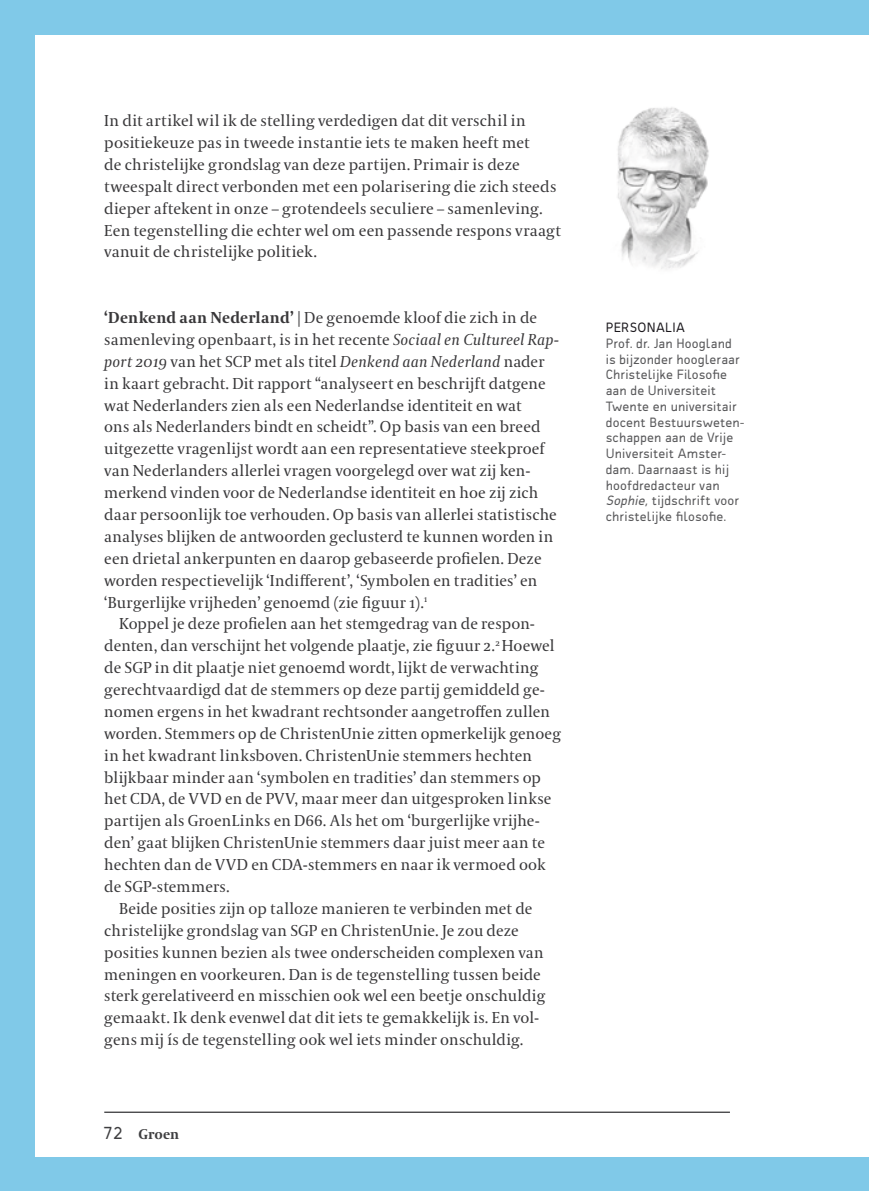
<style>
.page{position:relative;width:869px;height:1191px;background:#fff}
.page>*{position:absolute;margin:0;border:0;box-sizing:border-box;transform-origin:0 0}
.t1{font:15.75px/21.9px "Coranto 2";letter-spacing:.005em;color:#39383a}
.t2{font:italic 15.75px "Coranto 2";letter-spacing:.01em;color:#39383a}
.t3{font:700 14px "Coranto 2";color:#3e3e40}
.t4{font:13.12px/15.8px "bosun 03";letter-spacing:.005em;color:#58585a}
.t5{font:13.12px "bosun 03";letter-spacing:.025em;color:#1a171c}
.s1{font-weight:700}
.s2{font-style:italic}
.s3{font-style:normal}
.s4{font-family:"bosun 03";font-weight:400;font-size:17.5px}
</style>
<div class="page">
<div style="left:0;top:0;width:868px;height:1191px;background:#80c9e8"></div>
<div style="left:35px;top:35px;width:833px;height:1121px;background:#fff"></div>
<hr style="left:104px;top:1111px;width:625px;height:1px;background:#3e3e40">
<img style="left:617px;top:107px;width:92px;height:162px">
<p class="t1" style="left:104px;top:110px;width:458px">In dit artikel wil ik de stelling verdedigen dat dit verschil in positiekeuze pas in tweede instantie iets te maken heeft met<br>de christelijke grondslag van deze partijen. Primair is deze tweespalt direct verbonden met een polarisering die zich steeds dieper aftekent in onze – grotendeels seculiere – samenleving.<br>Een tegenstelling die echter wel om een passende respons vraagt vanuit de christelijke politiek.</p>
<p class="t1" style="left:104px;top:307px;width:434px"><span class="s1">‘Denkend aan Nederland’</span> | De genoemde kloof die zich in de</p>
<p class="t1" style="left:104px;top:329px;width:456px">samenleving openbaart, is in het recente <span class="s2">Sociaal en Cultureel Rap-</span></p>
<p class="t2" style="left:104px;top:352px;width:441px">port 2019 <span class="s3">van het SCP met als titel</span> Denkend aan Nederland <span class="s3">nader</span></p>
<p class="t1" style="left:104px;top:373px;width:443px">in kaart gebracht. Dit rapport “analyseert en beschrijft datgene</p>
<p class="t1" style="left:104px;top:395px;width:418px">wat Nederlanders zien als een Nederlandse identiteit en wat</p>
<p class="t1" style="left:104px;top:417px;width:437px">ons als Nederlanders bindt en scheidt”. Op basis van een breed</p>
<p class="t1" style="left:104px;top:438px;width:442px">uitgezette vragenlijst wordt aan een representatieve steekproef</p>
<p class="t1" style="left:104px;top:460px;width:427px">van Nederlanders allerlei vragen voorgelegd over wat zij ken-</p>
<p class="t1" style="left:104px;top:482px;width:435px">merkend vinden voor de Nederlandse identiteit en hoe zij zich</p>
<p class="t1" style="left:104px;top:504px;width:454px">daar persoonlijk toe verhouden. Op basis van allerlei statistische</p>
<p class="t1" style="left:104px;top:526px;width:450px">analyses blijken de antwoorden geclusterd te kunnen worden in</p>
<p class="t1" style="left:104px;top:548px;width:439px">een drietal ankerpunten en daarop gebaseerde profielen. Deze</p>
<p class="t1" style="left:104px;top:570px;width:434px">worden respectievelijk ‘Indifferent’, ‘Symbolen en tradities’ en</p>
<p class="t1" style="left:104px;top:592px;width:324px">‘Burgerlijke vrijheden’ genoemd (zie figuur 1).<sup>1</sup></p>
<p class="t1" style="left:119px;top:613px;width:417px">Koppel je deze profielen aan het stemgedrag van de respon-</p>
<p class="t1" style="left:104px;top:635px;width:451px">denten, dan verschijnt het volgende plaatje, zie figuur 2.<sup>2</sup> Hoewel</p>
<p class="t1" style="left:104px;top:657px;width:435px">de SGP in dit plaatje niet genoemd wordt, lijkt de verwachting</p>
<p class="t1" style="left:104px;top:679px;width:442px">gerechtvaardigd dat de stemmers op deze partij gemiddeld ge-</p>
<p class="t1" style="left:104px;top:701px;width:447px">nomen ergens in het kwadrant rechtsonder aangetroffen zullen</p>
<p class="t1" style="left:104px;top:723px;width:458px">worden. Stemmers op de ChristenUnie zitten opmerkelijk genoeg</p>
<p class="t1" style="left:104px;top:745px;width:429px">in het kwadrant linksboven. ChristenUnie stemmers hechten</p>
<p class="t1" style="left:104px;top:767px;width:438px">blijkbaar minder aan ‘symbolen en tradities’ dan stemmers op</p>
<p class="t1" style="left:104px;top:788px;width:448px">het CDA, de VVD en de PVV, maar meer dan uitgesproken linkse</p>
<p class="t1" style="left:104px;top:810px;width:437px">partijen als GroenLinks en D66. Als het om ‘burgerlijke vrijhe-</p>
<p class="t1" style="left:104px;top:832px;width:442px">den’ gaat blijken ChristenUnie stemmers daar juist meer aan te</p>
<p class="t1" style="left:104px;top:854px;width:442px">hechten dan de VVD en CDA-stemmers en naar ik vermoed ook</p>
<p class="t1" style="left:104px;top:876px;width:127px">de SGP-stemmers.</p>
<p class="t1" style="left:119px;top:898px;width:414px">Beide posities zijn op talloze manieren te verbinden met de</p>
<p class="t1" style="left:104px;top:920px;width:416px">christelijke grondslag van SGP en ChristenUnie. Je zou deze</p>
<p class="t1" style="left:104px;top:942px;width:441px">posities kunnen bezien als twee onderscheiden complexen van</p>
<p class="t1" style="left:104px;top:963px;width:438px">meningen en voorkeuren. Dan is de tegenstelling tussen beide</p>
<p class="t1" style="left:104px;top:985px;width:442px">sterk gerelativeerd en misschien ook wel een beetje onschuldig</p>
<p class="t1" style="left:104px;top:1007px;width:436px">gemaakt. Ik denk evenwel dat dit iets te gemakkelijk is. En vol-</p>
<p class="t1" style="left:104px;top:1029px;width:420px">gens mij ís de tegenstelling ook wel iets minder onschuldig.</p>
<p class="t3" style="left:103px;top:1125px;width:78px"><span class="s4">72</span> Groen</p>
<p class="t5" style="left:605px;top:319px;width:81px">PERSONALIA</p>
<p class="t4" style="left:605px;top:335px;width:140px">Prof. dr. Jan Hoogland is bijzonder hoogleraar<br>Christelijke Filosofie aan de Universiteit<br>Twente en universitair docent Bestuursweten&shy;schappen aan de Vrije<br>Universiteit Amster&shy;dam. Daarnaast is hij hoofdredacteur van<br><span class="s2">Sophie</span>, tijdschrift voor christelijke filosofie.</p>
</div>
